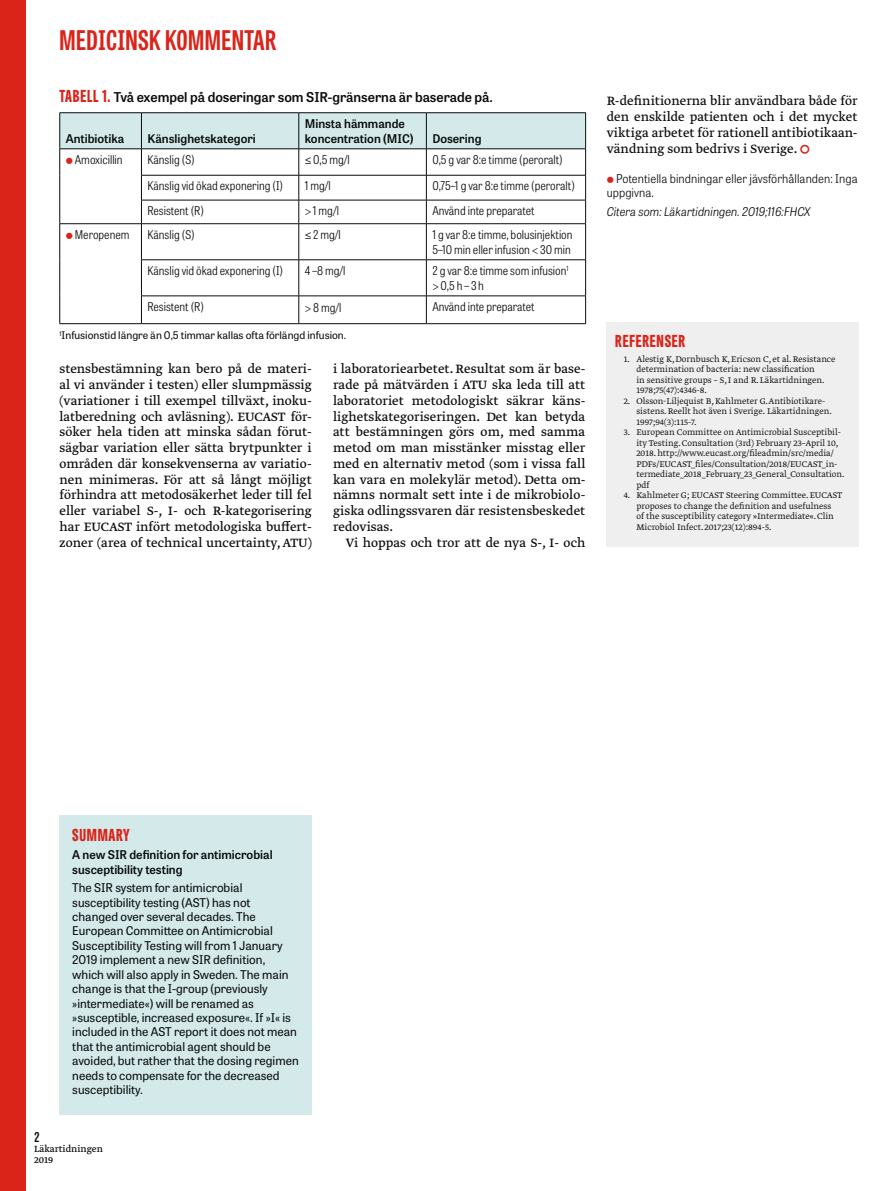
<style>
.page{position:relative;width:893px;height:1191px;background:#fff}
.page>*{position:absolute;margin:0;border:0;box-sizing:border-box;transform-origin:0 0}
.t1{font:700 27px "Tablet Gothic Compressed";letter-spacing:.02em;color:#da241a}
.t2{font:800 16.5px "Tablet Gothic Compressed";letter-spacing:.045em;color:#da241a}
.t3{font:14.25px/15.8px "Greta Text Pro Regular Min";color:#090b0c;text-align:justify}
.t4{font:600 13.5px "Tablet Gothic";color:#090b0c}
.t5{font:600 13.5px "Tablet Gothic Condensed";color:#090b0c}
.t6{font:12px/14.4px "Tablet Gothic";color:#090b0c}
.t7{font:300 semi-condensed 12px/15px "Tablet Gothic";color:#090b0c}
.t8{font:600 12px/15px "Tablet Gothic";color:#090b0c}
.t9{font:300 12px/14.2px "Tablet Gothic Narrow";letter-spacing:.005em;color:#090b0c}
.t10{font:italic 300 12px "Tablet Gothic Narrow";color:#090b0c}
.t11{font:10.5px "Tablet Gothic";color:#090b0c}
.t12{font:10.5px/10.5px "Greta Text Pro";color:#090b0c}
.t13{font:9.75px/10.5px "Greta Text Pro Light Min";color:#090b0c}
.s1{font-family:"Tablet Gothic Compressed";font-weight:800;font-size:16.5px;color:#da241a}
.s2{font-family:"Minion Pro";font-weight:700;font-stretch:condensed}
.s3{font-family:"Minion Pro";font-weight:400;font-stretch:normal}
.s4{color:#da241a}
</style>
<div class="page">
<div style="left:0;top:0;width:26px;height:1191px;background:#da241a"></div>
<div style="left:607px;top:322px;width:252px;height:225px;background:#efefef"></div>
<hr style="left:60px;top:112px;width:81px;height:1px;background:#090b0c">
<hr style="left:141px;top:112px;width:158px;height:1px;background:#090b0c">
<hr style="left:299px;top:112px;width:127px;height:1px;background:#090b0c">
<hr style="left:426px;top:112px;width:160px;height:1px;background:#090b0c">
<hr style="left:60px;top:223px;width:81px;height:1px;background:#090b0c">
<hr style="left:59px;top:224px;width:1px;height:36px;background:#090b0c">
<hr style="left:141px;top:223px;width:158px;height:1px;background:#090b0c">
<hr style="left:141px;top:224px;width:1px;height:35px;background:#090b0c">
<hr style="left:299px;top:223px;width:127px;height:1px;background:#090b0c">
<hr style="left:299px;top:224px;width:1px;height:35px;background:#090b0c">
<hr style="left:426px;top:223px;width:160px;height:1px;background:#090b0c">
<hr style="left:426px;top:224px;width:1px;height:35px;background:#090b0c">
<hr style="left:585px;top:224px;width:1px;height:35px;background:#090b0c">
<hr style="left:59px;top:260px;width:1px;height:36px;background:#090b0c">
<hr style="left:141px;top:259px;width:158px;height:1px;background:#090b0c">
<hr style="left:141px;top:260px;width:1px;height:36px;background:#090b0c">
<hr style="left:299px;top:259px;width:127px;height:1px;background:#090b0c">
<hr style="left:299px;top:260px;width:1px;height:36px;background:#090b0c">
<hr style="left:426px;top:259px;width:160px;height:1px;background:#090b0c">
<hr style="left:426px;top:260px;width:1px;height:36px;background:#090b0c">
<hr style="left:585px;top:260px;width:1px;height:36px;background:#090b0c">
<svg style="left:59px;top:296px;width:1px;height:27px"></svg>
<hr style="left:141px;top:296px;width:158px;height:1px;background:#090b0c">
<svg style="left:141px;top:296px;width:1px;height:27px"></svg>
<hr style="left:299px;top:296px;width:127px;height:1px;background:#090b0c">
<svg style="left:299px;top:296px;width:1px;height:27px"></svg>
<hr style="left:426px;top:296px;width:160px;height:1px;background:#090b0c">
<svg style="left:426px;top:296px;width:1px;height:27px"></svg>
<svg style="left:585px;top:296px;width:1px;height:27px"></svg>
<hr style="left:60px;top:323px;width:81px;height:1px;background:#090b0c">
<hr style="left:141px;top:323px;width:158px;height:1px;background:#090b0c">
<hr style="left:299px;top:323px;width:127px;height:1px;background:#090b0c">
<hr style="left:426px;top:323px;width:160px;height:1px;background:#090b0c">
<div style="left:60px;top:815px;width:252px;height:299px;background:#d4eaea"></div>
<svg style="left:59px;top:113px;width:527px;height:110px"></svg>
<h1 class="t1" style="left:60px;top:22px;width:218px">MEDICINSK KOMMENTAR</h1>
<p class="t4" style="left:60px;top:88px;width:435px"><span class="s1">TABELL 1.</span> Två exempel på doseringar som SIR-gränserna är baserade på.</p>
<p class="t8" style="left:66px;top:130px;width:60px">Antibiotika</p>
<p class="t8" style="left:147px;top:130px;width:110px">Känslighetskategori</p>
<p class="t8" style="left:305px;top:115px;width:110px">Minsta hämmande koncentration (MIC)</p>
<p class="t8" style="left:432px;top:130px;width:51px">Dosering</p>
<p class="t7" style="left:75px;top:152px;width:49px">Amoxicillin</p>
<p class="t7" style="left:147px;top:152px;width:49px">Känslig (S)</p>
<p class="t7" style="left:305px;top:152px;width:46px"><span class="s2">≤</span> 0,5 mg/l</p>
<p class="t7" style="left:432px;top:152px;width:132px">0,5 g var 8:e timme (peroralt)</p>
<p class="t7" style="left:147px;top:178px;width:137px">Känslig vid ökad exponering (I)</p>
<p class="t7" style="left:305px;top:178px;width:28px">1 mg/l</p>
<p class="t7" style="left:432px;top:178px;width:144px">0,75–1 g var 8:e timme (peroralt)</p>
<p class="t7" style="left:147px;top:203px;width:58px">Resistent (R)</p>
<p class="t7" style="left:305px;top:203px;width:36px"><span class="s3">&gt;</span>1 mg/l</p>
<p class="t7" style="left:432px;top:203px;width:104px">Använd inte preparatet</p>
<p class="t7" style="left:75px;top:226px;width:56px">Meropenem</p>
<p class="t7" style="left:147px;top:226px;width:49px">Känslig (S)</p>
<p class="t7" style="left:305px;top:226px;width:38px"><span class="s2">≤</span> 2 mg/l</p>
<p class="t7" style="left:432px;top:226px;width:142px">1 g var 8:e timme, bolusinjektion<br>5–10 min eller infusion <span class="s3">&lt;</span> 30 min</p>
<p class="t7" style="left:147px;top:262px;width:137px">Känslig vid ökad exponering (I)</p>
<p class="t7" style="left:305px;top:262px;width:42px">4 –8 mg/l</p>
<p class="t7" style="left:432px;top:262px;width:138px">2 g var 8:e timme som infusion<sup>1 </sup><span class="s3">&gt;</span> 0,5 h – 3 h</p>
<p class="t7" style="left:147px;top:299px;width:58px">Resistent (R)</p>
<p class="t7" style="left:305px;top:300px;width:38px"><span class="s3">&gt;</span> 8 mg/l</p>
<p class="t7" style="left:432px;top:299px;width:104px">Använd inte preparatet</p>
<p class="t11" style="left:60px;top:328px;width:288px"><sup>1</sup>Infusionstid längre än 0,5 timmar kallas ofta förlängd infusion.</p>
<p class="t3" style="left:60px;top:362px;width:254px">stensbestämning kan bero på de materi&shy;al vi använder i testen) eller slumpmässig (variationer i till exempel tillväxt, inoku&shy;latberedning och avläsning). EUCAST för&shy;söker hela tiden att minska sådan förut&shy;sägbar variation eller sätta brytpunkter i områden där konsekvenserna av variatio&shy;nen minimeras. För att så långt möjligt förhindra att metodosäkerhet leder till fel eller variabel S-, I- och R-kategorisering har EUCAST infört metodologiska buffert&shy;zoner (area of technical uncertainty, ATU)</p>
<p class="t3" style="left:333px;top:362px;width:254px">i laboratoriearbetet. Resultat som är base&shy;rade på mätvärden i ATU ska leda till att laboratoriet metodologiskt säkrar käns&shy;lighetskategoriseringen. Det kan betyda att bestämningen görs om, med samma metod om man misstänker misstag eller med en alternativ metod (som i vissa fall kan vara en molekylär metod). Detta om&shy;nämns normalt sett inte i de mikrobiolo&shy;giska odlingssvaren där resistensbeskedet redovisas.</p>
<p class="t3" style="left:346px;top:535px;width:241px">Vi hoppas och tror att de nya S-, I- och</p>
<p class="t3" style="left:607px;top:94px;width:252px">R-definitionerna blir användbara både för den enskilde patienten och i det mycket viktiga arbetet för rationell antibiotikaan&shy;vändning som bedrivs i Sverige. <span class="s4">▲</span></p>
<p class="t9" style="left:607px;top:171px;width:253px;text-indent:9px">Potentiella bindningar eller jävsförhållanden: Inga uppgivna.</p>
<p class="t10" style="left:607px;top:203px;width:206px">Citera som: Läkartidningen. 2019;116:FHCX</p>
<p class="t2" style="left:615px;top:329px;width:71px">REFERENSER</p>
<p class="t13" style="left:636px;top:354px;width:201px;text-indent:-13px">1. Alestig K, Dornbusch K, Ericson C, et al. Resistance determination of bacteria: new classification<br>in sensitive groups – S, I and R. Läkartidningen.<br>1978;75(47):4346-8.</p>
<p class="t13" style="left:636px;top:396px;width:197px;text-indent:-13px">2. Olsson-Liljequist B, Kahlmeter G. Antibiotikare&shy;sistens. Reellt hot även i Sverige. Läkartidningen.<br>1997;94(3):115-7.</p>
<p class="t13" style="left:636px;top:427px;width:210px;text-indent:-13px">3. European Committee on Antimicrobial Susceptibil&shy;ity Testing. Consultation (3rd) February 23–April 10, 2018. http://www.eucast.org/fileadmin/src/media/ PDFs/EUCAST_files/Consultation/2018/EUCAST_in&shy;termediate_2018_February_23_General_Consultation. pdf</p>
<p class="t13" style="left:636px;top:490px;width:207px;text-indent:-13px">4. Kahlmeter G; EUCAST Steering Committee. EUCAST proposes to change the definition and usefulness<br>of the susceptibility category »Intermediate«. Clin Microbiol Infect. 2017;23(12):894-5.</p>
<p class="t2" style="left:72px;top:823px;width:59px">SUMMARY</p>
<p class="t8" style="left:72px;top:847px;width:202px;line-height:14.4px">A new SIR definition for antimicrobial susceptibility testing</p>
<p class="t6" style="left:72px;top:880px;width:228px">The SIR system for antimicrobial susceptibility testing (AST) has not changed over several decades. The European Committee on Antimicrobial Susceptibility Testing will from 1 January 2019 implement a new SIR definition, which will also apply in Sweden. The main change is that the I-group (previously »intermediate«) will be renamed as »susceptible, increased exposure«. If »I« is included in the AST report it does not mean that the antimicrobial agent should be avoided, but rather that the dosing regimen needs to compensate for the decreased susceptibility.</p>
<p class="t5" style="left:34px;top:1127px;width:7px">2</p>
<p class="t12" style="left:34px;top:1144px;width:70px">Läkartidningen<br>2019</p>
</div>
